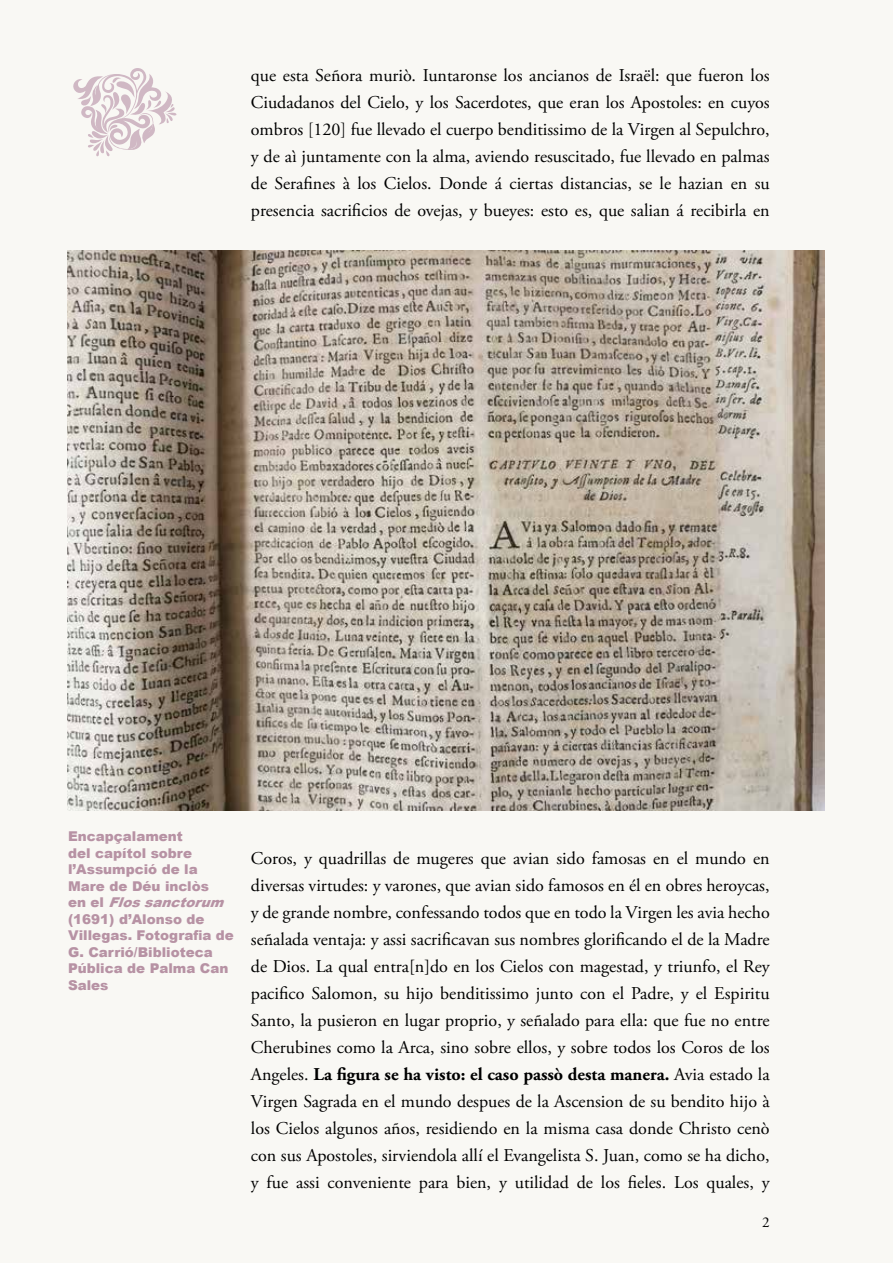
<style>
.page{position:relative;width:893px;height:1263px;background:#f9f8f4}
.page>*{position:absolute;margin:0;border:0;box-sizing:border-box;transform-origin:0 0}
.t1{font:18px/27px "Adobe Garamond Pro";color:#000;text-align:justify}
.t2{font:15px "Adobe Garamond Pro";color:#000}
.t3{font:900 13.5px/16.5px "Arial";color:#b792a4}
.s1{font-style:italic}
.s2{font-weight:700}
</style>
<div class="page">
<svg style="left:73px;top:68px;width:104px;height:88px"></svg>
<img style="left:68px;top:251px;width:757px;height:559px">
<p class="t1" style="left:251px;top:63px;width:520px">que esta Señora muriò. Iuntaronse los ancianos de Israël: que fueron los Ciudadanos del Cielo, y los Sacerdotes, que eran los Apostoles: en cuyos ombros [120] fue llevado el cuerpo benditissimo de la Virgen al Sepulchro, y de aì juntamente con la alma, aviendo resuscitado, fue llevado en palmas de Serafines à los Cielos. Donde á ciertas distancias, se le hazian en su presencia sacrificios de ovejas, y bueyes: esto es, que salian á recibirla en</p>
<p class="t3" style="left:68px;top:827px;width:167px">Encapçalament<br>del capítol sobre l’Assumpció de la<br>Mare de Déu inclòs<br>e n e l <span class="s1">Flossanctorum </span>(1691) d’Alonso de<br>Villegas. Fotografia de<br>G. Carrió/Biblioteca<br>Pública de Palma Can<br>Sales</p>
<p class="t1" style="left:251px;top:846px;width:520px">Coros, y quadrillas de mugeres que avian sido famosas en el mundo en diversas virtudes: y varones, que avian sido famosos en él en obres heroycas, y de grande nombre, confessando todos que en todo la Virgen les avia hecho señalada ventaja: y assi sacrificavan sus nombres glorificando el de la Madre de Dios. La qual entra[n]do en los Cielos con magestad, y triunfo, el Rey pacifico Salomon, su hijo benditissimo junto con el Padre, y el Espiritu Santo, la pusieron en lugar proprio, y señalado para ella: que fue no entre Cherubines como la Arca, sino sobre ellos, y sobre todos los Coros de los Angeles. <span class="s2">La figura se ha visto: el caso passò desta manera.</span> Avia estado la Virgen Sagrada en el mundo despues de la Ascension de su bendito hijo à los Cielos algunos años, residiendo en la misma casa donde Christo cenò con sus Apostoles, sirviendola allí el Evangelista S. Juan, como se ha dicho, y fue assi conveniente para bien, y utilidad de los fieles. Los quales, y</p>
<p class="t2" style="left:762px;top:1213px;width:9px">2</p>
</div>
